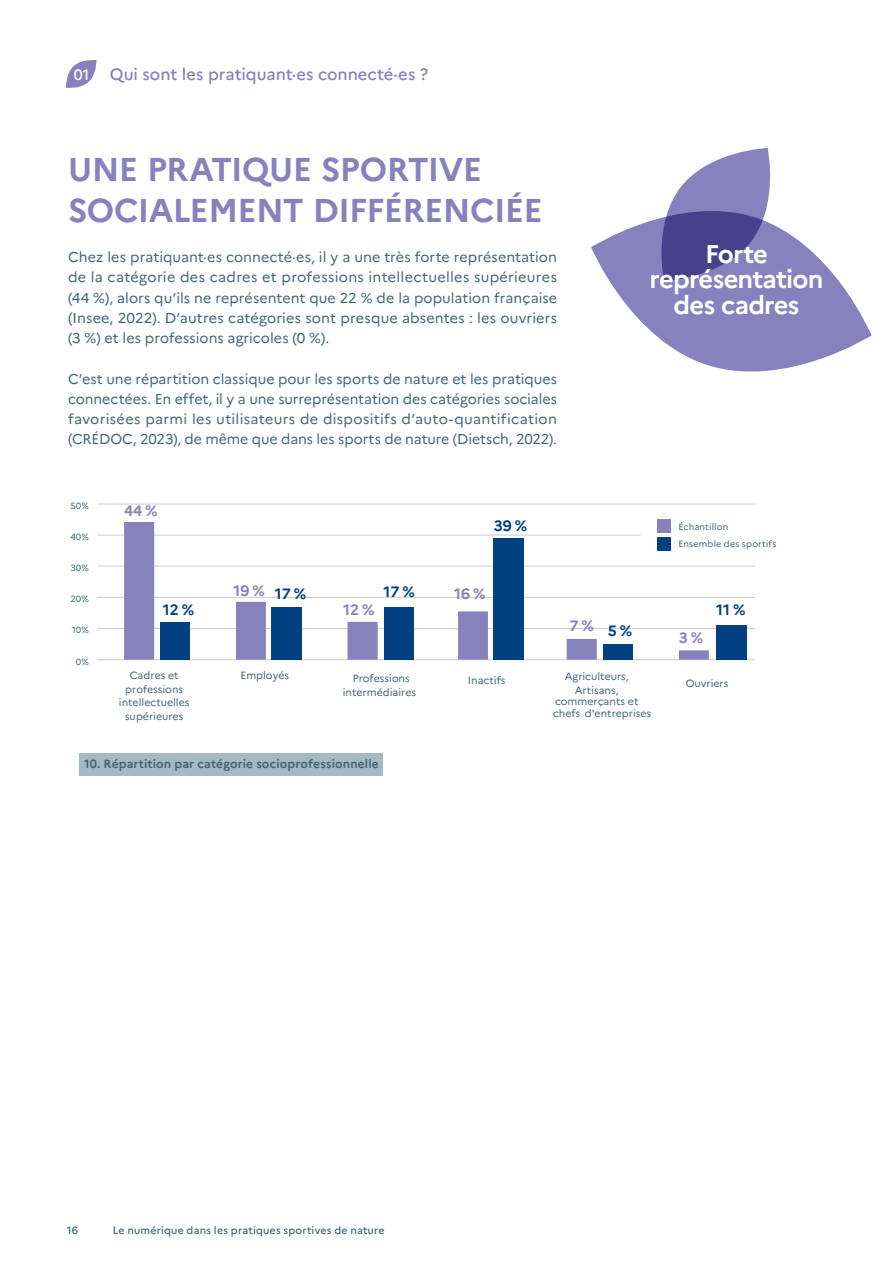
<style>
.page{position:relative;width:893px;height:1263px;background:#fff}
.page>*{position:absolute;margin:0;border:0;box-sizing:border-box;transform-origin:0 0}
.Titre_1{font:700 33px/40.5px "Marianne";letter-spacing:-.02em;color:#8781bd}
.Bulle{font:700 25.5px/25.5px "Marianne";letter-spacing:-.03em;color:#fff;text-align:center}
.t1{font:500 16.5px "Marianne";color:#8781bd}
.t2{font:700 15px "Marianne";color:#014081}
.t3{font:700 15px "Marianne";color:#8781bd}
.Texte_Courant{font:14.25px/20.2px "Marianne";color:#3e6678;text-align:justify}
.Illus_-_Titre{font:700 12px "Marianne";letter-spacing:.01em;color:#476472}
.t4{font:10.5px/13.5px "Marianne";color:#3e6678;text-align:center}
.t5{font:500 10.5px "Marianne";letter-spacing:.015em;color:#3e6678}
.t6{font:9px/17.5px "Marianne";letter-spacing:.02em;color:#3e6678}
.s1{font-size:15px;color:#fff}
</style>
<div class="page">
<svg style="left:65px;top:60px;width:32px;height:28px"></svg>
<div style="left:80px;top:753px;width:303px;height:23px;background:#a3bac6"></div>
<svg style="left:676px;top:148px;width:94px;height:45px"></svg>
<svg style="left:591px;top:193px;width:281px;height:179px;fill:#8781bd"></svg>
<hr style="left:97px;top:503px;width:658px;height:2px;background:#cfd1d0">
<hr style="left:97px;top:534px;width:544px;height:2px;background:#cfd1d0">
<hr style="left:97px;top:565px;width:658px;height:2px;background:#cfd1d0">
<hr style="left:97px;top:597px;width:658px;height:1px;background:#cfd1d0">
<hr style="left:97px;top:628px;width:658px;height:1px;background:#cfd1d0">
<hr style="left:97px;top:659px;width:658px;height:1px;background:#cfd1d0">
<svg style="left:124px;top:522px;width:585px;height:138px"></svg>
<div style="left:272px;top:607px;width:30px;height:53px;background:#014081"></div>
<div style="left:384px;top:607px;width:29px;height:53px;background:#014081"></div>
<div style="left:160px;top:622px;width:30px;height:38px;background:#014081"></div>
<div style="left:603px;top:644px;width:30px;height:16px;background:#014081"></div>
<div style="left:494px;top:538px;width:30px;height:122px;background:#014081"></div>
<div style="left:716px;top:625px;width:30px;height:35px;background:#014081"></div>
<div style="left:657px;top:519px;width:14px;height:14px;background:#8781bd"></div>
<div style="left:657px;top:537px;width:14px;height:14px;background:#014081"></div>
<p class="t1" style="left:74px;top:64px;width:356px"><span class="s1">01</span> Qui sont les pratiquant·es connecté·es ?</p>
<p class="Titre_1" style="left:68px;top:149px;width:476px">UNE PRATIQUE SPORTIVE<br>SOCIALEMENT DIFFÉRENCIÉE</p>
<p class="Texte_Courant" style="left:68px;top:247px;width:491px">Chez les pratiquant·es connecté·es, il y a une très forte représentation de la catégorie des cadres et professions intellectuelles supérieures (44 %), alors qu’ils ne représentent que 22 % de la population française (Insee, 2022). D’autres catégories sont presque absentes : les ouvriers (3 %) et les professions agricoles (0 %).</p>
<p class="Texte_Courant" style="left:68px;top:368px;width:491px">C’est une répartition classique pour les sports de nature et les pratiques connectées. En effet, il y a une surreprésentation des catégories sociales favorisées parmi les utilisateurs de dispositifs d’auto-quantification (CRÉDOC, 2023), de même que dans les sports de nature (Dietsch, 2022).</p>
<p class="Bulle" style="left:650px;top:241px;width:175px">Forte représentation des cadres</p>
<p class="t6" style="left:71px;top:497px;width:20px">50%</p>
<p class="t6" style="left:71px;top:528px;width:20px">40%</p>
<p class="t6" style="left:71px;top:559px;width:20px">30%</p>
<p class="t6" style="left:71px;top:590px;width:20px">20%</p>
<p class="t6" style="left:72px;top:621px;width:18px">10%</p>
<p class="t6" style="left:76px;top:652px;width:14px">0%</p>
<p class="t3" style="left:124px;top:501px;width:35px">44 %</p>
<p class="t2" style="left:163px;top:601px;width:33px">12%</p>
<p class="t3" style="left:234px;top:581px;width:33px">19 %</p>
<p class="t2" style="left:275px;top:584px;width:33px">17%</p>
<p class="t2" style="left:384px;top:583px;width:33px">17%</p>
<p class="t3" style="left:343px;top:601px;width:33px">12 %</p>
<p class="t2" style="left:494px;top:517px;width:35px">39%</p>
<p class="t3" style="left:454px;top:584px;width:33px">16 %</p>
<p class="t3" style="left:569px;top:616px;width:26px">7 %</p>
<p class="t2" style="left:608px;top:621px;width:26px">5%</p>
<p class="t6" style="left:678px;top:518px;width:100px">Échantillon<br>Ensemble des sportifs</p>
<p class="t3" style="left:679px;top:628px;width:26px">3 %</p>
<p class="t2" style="left:716px;top:601px;width:31px">11%</p>
<p class="t4" style="left:119px;top:669px;width:72px">Cadres et professions intellectuelles supérieures</p>
<p class="t4" style="left:240px;top:669px;width:50px">Employés</p>
<p class="t4" style="left:343px;top:672px;width:75px">Professions intermédiaires</p>
<p class="t4" style="left:468px;top:673px;width:39px">Inactifs</p>
<p class="t4" style="left:565px;top:670px;width:66px">Agriculteurs,<br>Artisans,</p>
<p class="t4" style="left:553px;top:695px;width:100px;line-height:12.3px;text-align:left">commerçants et chefs d'entreprises</p>
<p class="Illus_-_Titre" style="left:84px;top:757px;width:296px">10. Répartition par catégorie socioprofessionnelle</p>
<p class="t4" style="left:686px;top:677px;width:44px">Ouvriers</p>
<p class="t5" style="left:67px;top:1224px;width:13px">16</p>
<p class="t5" style="left:113px;top:1224px;width:273px">Le numérique dans les pratiques sportives de nature</p>
</div>
